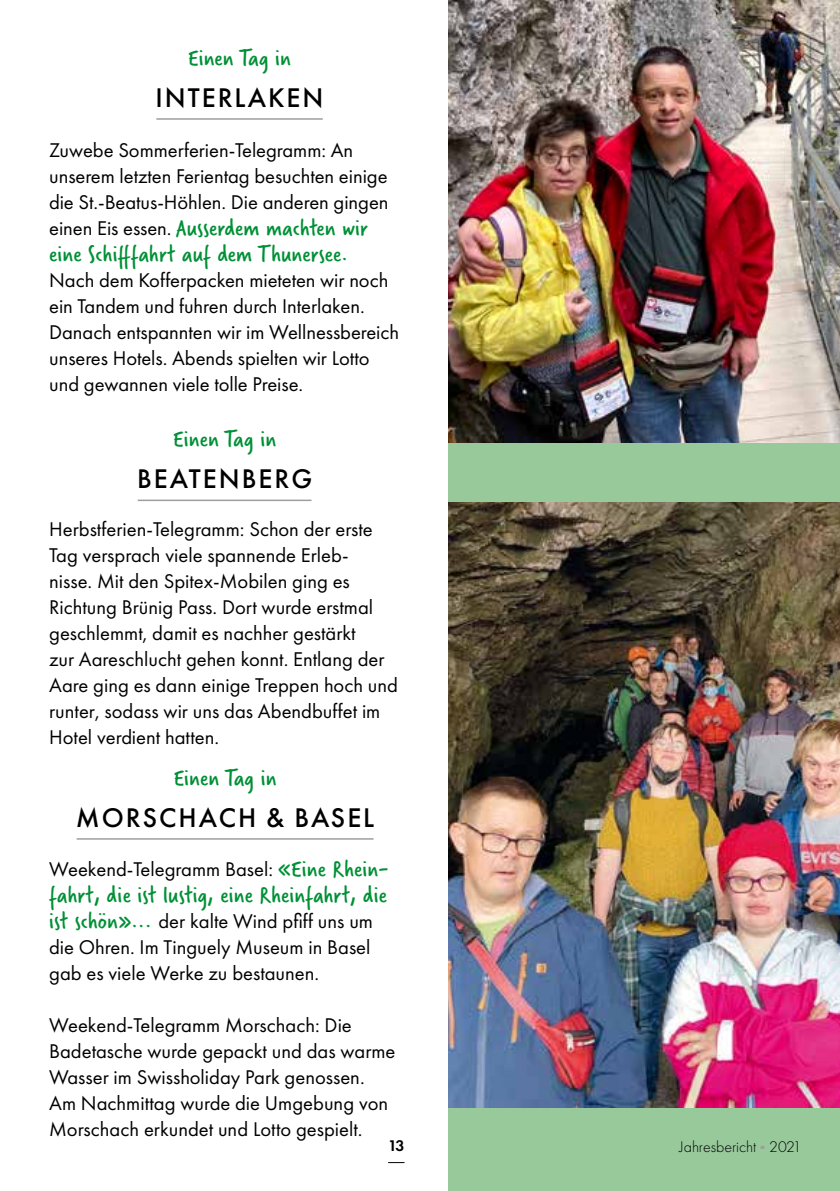
<style>
.page{position:relative;width:840px;height:1191px;background:#fff}
.page>*{position:absolute;margin:0;border:0;box-sizing:border-box;transform-origin:0 0}
.t1{font:500 28px "Futura PT";letter-spacing:.07em;color:#000}
.t2{font:25px/26px "Verveine";letter-spacing:.01em;color:#009036}
.t3{font:20.6px/26px "Futura PT";color:#000}
.t4{font:300 16px "Futura PT";color:#000}
.t5{font:600 16px "Futura PT";color:#000}
.s1{font-family:"Futura PT";font-size:20.6px;color:#000}
.s2{font-family:"Verveine";font-size:25px;color:#009036}
</style>
<div class="page">
<div style="left:448px;top:414px;width:391px;height:777px;background:#98c99b"></div>
<svg style="left:388px;top:1162px;width:16px;height:1px"></svg>
<img style="left:448px;top:503px;width:391px;height:604px">
<hr style="left:156px;top:118px;width:166px;height:2px;background:#9c9e9f">
<img style="left:448px;top:0;width:391px;height:442px">
<hr style="left:138px;top:499px;width:173px;height:2px;background:#9c9e9f">
<hr style="left:77px;top:838px;width:296px;height:1px;background:#9c9e9f">
<p class="t2" style="left:188px;top:45px;width:104px">Einen Tag in</p>
<h1 class="t1" style="left:155px;top:81px;width:169px">INTERLAKEN</h1>
<p class="t3" style="left:49px;top:136px;width:341px">Zuwebe Sommerferien-Telegramm: An unserem letzten Ferientag besuchten einige die St.-Beatus-Höhlen. Die anderen gingen</p>
<p class="t2" style="left:49px;top:215px;width:320px"><span class="s1">einen Eis essen.</span> Ausserdem machten wir eine Schifffahrt auf dem Thunersee.</p>
<p class="t3" style="left:49px;top:266px;width:351px">Nach dem Kofferpacken mieteten wir noch ein Tandem und fuhren durch Interlaken.<br>Danach entspannten wir im Wellnessbereich unseres Hotels. Abends spielten wir Lotto und gewannen viele tolle Preise.</p>
<p class="t2" style="left:173px;top:426px;width:104px">Einen Tag in</p>
<h1 class="t1" style="left:137px;top:462px;width:177px">BEATENBERG</h1>
<p class="t3" style="left:49px;top:515px;width:350px">Herbstferien-Telegramm: Schon der erste Tag versprach viele spannende Erleb-<br>nisse. Mit den Spitex-Mobilen ging es Richtung Brünig Pass. Dort wurde erstmal geschlemmt, damit es nachher gestärkt<br>zur Aareschlucht gehen konnt. Entlang der Aare ging es dann einige Treppen hoch und runter, sodass wir uns das Abendbuffet im Hotel verdient hatten.</p>
<p class="t2" style="left:174px;top:765px;width:104px">Einen Tag in</p>
<h1 class="t1" style="left:76px;top:800px;width:300px">MORSCHACH &amp; BASEL</h1>
<p class="t3" style="left:49px;top:856px;width:340px">Weekend-Telegramm Basel: <span class="s2">«Eine Rhein-</span></p>
<p class="t2" style="left:49px;top:882px;width:339px">fahrt, die ist lustig, eine Rheinfahrt, die</p>
<p class="t3" style="left:49px;top:908px;width:325px"><span class="s2">ist schön»...</span> der kalte Wind pfiff uns um die Ohren. Im Tinguely Museum in Basel gab es viele Werke zu bestaunen.</p>
<p class="t3" style="left:49px;top:1012px;width:347px">Weekend-Telegramm Morschach: Die Badetasche wurde gepackt und das warme Wasser im Swissholiday Park genossen.<br>Am Nachmittag wurde die Umgebung von Morschach erkundet und Lotto gespielt.</p>
<p class="t5" style="left:388px;top:1135px;width:18px">13</p>
<p class="t4" style="left:679px;top:1137px;width:123px">Jahresbericht <sup>.</sup> 2021</p>
</div>
